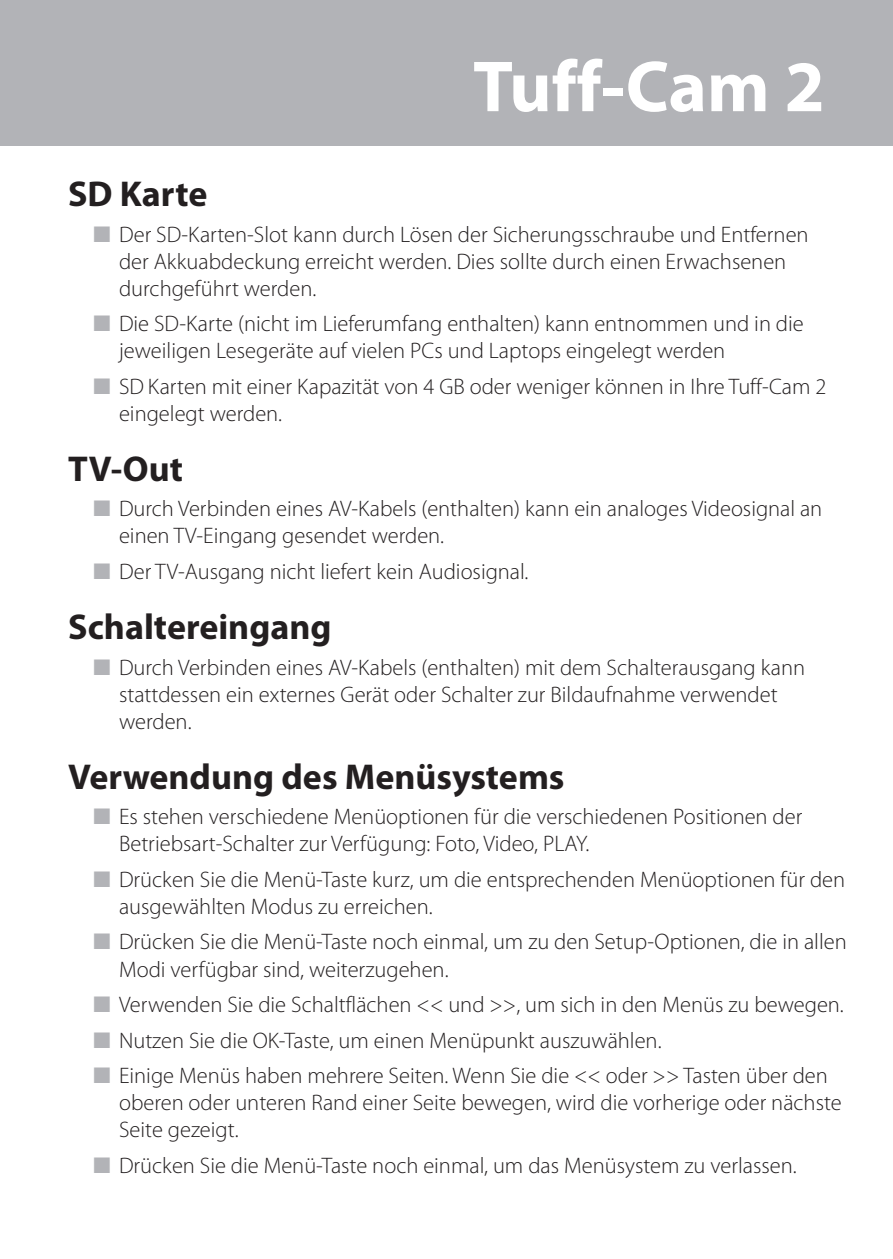
<style>
.page{position:relative;width:893px;height:1259px;background:#fff}
.page>*{position:absolute;margin:0;border:0;box-sizing:border-box;transform-origin:0 0}
.FRONT{font:700 72.9px "Myriad Pro";color:#fff}
.SUB_HEAD_VAG{font:700 36px "Myriad Pro";color:#231f20}
.indented_body_text{font:300 22.5px/27px "Myriad Pro";color:#231f20}
.s1{color:#b2b3b7}
</style>
<div class="page">
<div style="left:0;top:0;width:893px;height:145px;background:#b2b3b7"></div>
<p class="FRONT" style="left:473px;top:46px;width:353px">Tuff-Cam 2</p>
<p class="SUB_HEAD_VAG" style="left:68px;top:174px;width:141px">SD Karte</p>
<p class="indented_body_text" style="left:119px;top:221px;width:691px;text-indent:-26px"><span class="s1">■</span> Der SD-Karten-Slot kann durch Lösen der Sicherungsschraube und Entfernen der Akkuabdeckung erreicht werden. Dies sollte durch einen Erwachsenen durchgeführt werden.</p>
<p class="indented_body_text" style="left:119px;top:310px;width:686px;text-indent:-26px"><span class="s1">■</span> Die SD-Karte (nicht im Lieferumfang enthalten) kann entnommen und in die jeweiligen Lesegeräte auf vielen PCs und Laptops eingelegt werden</p>
<p class="indented_body_text" style="left:119px;top:373px;width:709px;text-indent:-26px"><span class="s1">■</span> SD Karten mit einer Kapazität von 4 GB oder weniger können in Ihre Tuff-Cam 2 eingelegt werden.</p>
<p class="SUB_HEAD_VAG" style="left:68px;top:448px;width:116px">TV-Out</p>
<p class="indented_body_text" style="left:119px;top:496px;width:705px;text-indent:-26px"><span class="s1">■</span> Durch Verbinden eines AV-Kabels (enthalten) kann ein analoges Videosignal an einen TV-Eingang gesendet werden.</p>
<p class="indented_body_text" style="left:94px;top:558px;width:436px"><span class="s1">■</span> Der TV-Ausgang nicht liefert kein Audiosignal.</p>
<p class="SUB_HEAD_VAG" style="left:68px;top:607px;width:265px">Schaltereingang</p>
<p class="indented_body_text" style="left:119px;top:654px;width:688px;text-indent:-26px"><span class="s1">■</span> Durch Verbinden eines AV-Kabels (enthalten) mit dem Schalterausgang kann stattdessen ein externes Gerät oder Schalter zur Bildaufnahme verwendet werden.</p>
<p class="SUB_HEAD_VAG" style="left:68px;top:756px;width:498px">Verwendung des Menüsystems</p>
<p class="indented_body_text" style="left:119px;top:804px;width:685px;text-indent:-26px"><span class="s1">■</span> Es stehen verschiedene Menüoptionen für die verschiedenen Positionen der<br>Betriebsart-Schalter zur Verfügung: Foto, Video, PLAY.</p>
<p class="indented_body_text" style="left:119px;top:866px;width:728px;text-indent:-26px"><span class="s1">■</span> Drücken Sie die Menü-Taste kurz, um die entsprechenden Menüoptionen für den ausgewählten Modus zu erreichen.</p>
<p class="indented_body_text" style="left:119px;top:929px;width:729px;text-indent:-26px"><span class="s1">■</span> Drücken Sie die Menü-Taste noch einmal, um zu den Setup-Optionen, die in allen<br>Modi verfügbar sind, weiterzugehen.</p>
<p class="indented_body_text" style="left:94px;top:991px;width:752px"><span class="s1">■</span> Verwenden Sie die Schaltflächen &lt;&lt; und &gt;&gt;, um sich in den Menüs zu bewegen.</p>
<p class="indented_body_text" style="left:94px;top:1027px;width:570px"><span class="s1">■</span> Nutzen Sie die OK-Taste, um einen Menüpunkt auszuwählen.</p>
<p class="indented_body_text" style="left:119px;top:1062px;width:724px;text-indent:-26px"><span class="s1">■</span> Einige Menüs haben mehrere Seiten. Wenn Sie die &lt;&lt; oder &gt;&gt; Tasten über den oberen oder unteren Rand einer Seite bewegen, wird die vorherige oder nächste<br>Seite gezeigt.</p>
<p class="indented_body_text" style="left:94px;top:1152px;width:705px"><span class="s1">■</span> Drücken Sie die Menü-Taste noch einmal, um das Menüsystem zu verlassen.</p>
</div>
